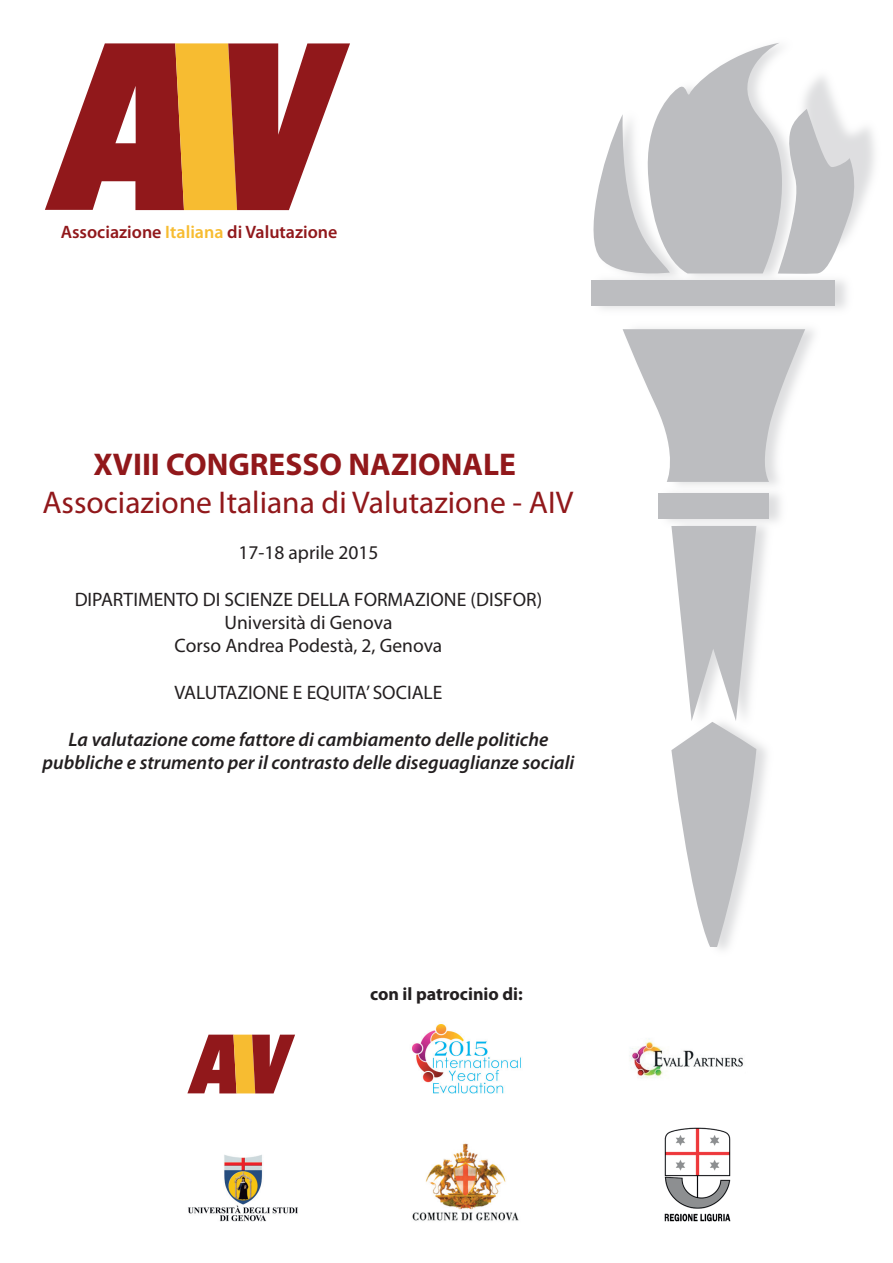
<style>
.page{position:relative;width:893px;height:1263px;background:#fff}
.page>*{position:absolute;margin:0;border:0;box-sizing:border-box;transform-origin:0 0}
.t1{font:31.5px "Myriad Pro";color:#91181b}
.t2{font:700 31.5px "Myriad Pro";color:#91181b}
.t3{font:19.5px/23.4px "Myriad Pro";color:#231f20;text-align:center}
.t4{font:italic 600 19.5px/23.4px "Myriad Pro";color:#231f20;text-align:center}
.t5{font:600 18px "Myriad Pro";color:#91181b}
.t6{font:700 18px "Myriad Pro";color:#231f20}
.s1{color:#f7bc31}
</style>
<div class="page">
<svg style="left:593px;top:43px;width:267px;height:236px"></svg>
<div style="left:591px;top:280px;width:244px;height:26px;background:#bcbdc0"></div>
<div style="left:659px;top:493px;width:110px;height:26px;background:#bcbdc0"></div>
<svg style="left:623px;top:329px;width:182px;height:153px"></svg>
<svg style="left:671px;top:526px;width:85px;height:421px"></svg>
<svg style="left:45px;top:43px;width:305px;height:167px"></svg>
<svg style="left:187px;top:1035px;width:108px;height:58px"></svg>
<img style="left:412px;top:1024px;width:109px;height:70px">
<img style="left:412px;top:1143px;width:107px;height:78px">
<img style="left:629px;top:1038px;width:114px;height:90px">
<img style="left:188px;top:1155px;width:110px;height:67px">
<img style="left:665px;top:1128px;width:66px;height:94px">
<p class="t5" style="left:61px;top:221px;width:278px">Associazione <span class="s1">Italiana</span> di Valutazione</p>
<h1 class="t2" style="left:93px;top:444px;width:424px">XVIII CONGRESSO NAZIONALE</h1>
<h1 class="t1" style="left:43px;top:483px;width:532px">Associazione Italiana di Valutazione - AIV</h1>
<p class="t3" style="left:238px;top:540px;width:142px">17-18 aprile 2015</p>
<p class="t3" style="left:75px;top:587px;width:469px">DIPARTIMENTO DI SCIENZE DELLA FORMAZIONE (DISFOR)<br>Università di Genova<br>Corso Andrea Podestà, 2, Genova</p>
<p class="t3" style="left:175px;top:681px;width:269px">VALUTAZIONE E EQUITA’ SOCIALE</p>
<p class="t4" style="left:43px;top:727px;width:533px">La valutazione come fattore di cambiamento delle politiche pubbliche e strumento per il contrasto delle diseguaglianze sociali</p>
<p class="t6" style="left:370px;top:982px;width:154px">con il patrocinio di:</p>
</div>
